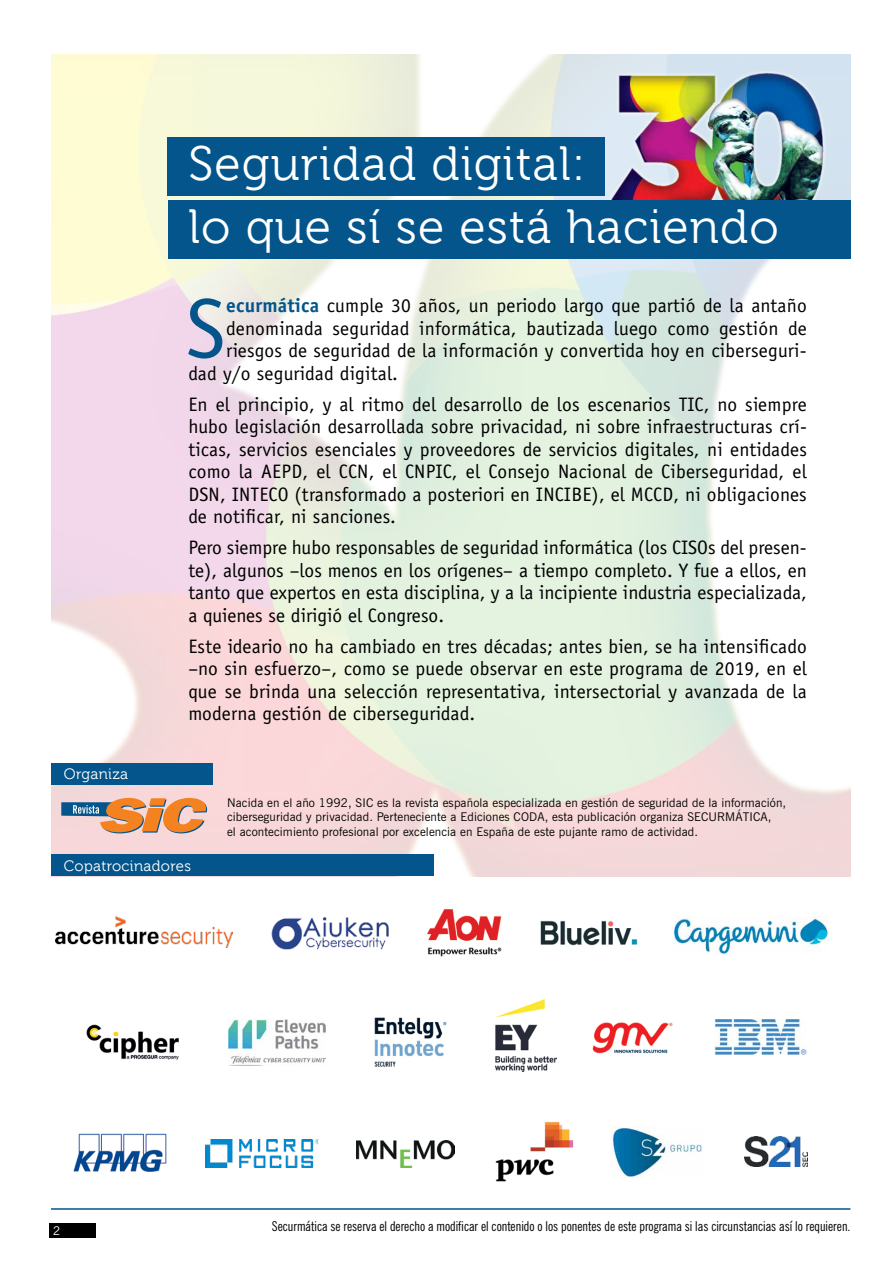
<style>
.page{position:relative;width:893px;height:1263px;background:#fff}
.page>*{position:absolute;margin:0;border:0;box-sizing:border-box;transform-origin:0 0}
.t1{font:84.6px "Officina Sans";color:#03558b}
.t2{font:48px/63px "Museo For Dell";letter-spacing:.02em;color:#fff}
.t3{font:19.5px/22.5px "Officina Sans";letter-spacing:.01em;color:#000;text-align:justify}
.t4{font:15px "Museo For Dell";letter-spacing:.02em;color:#fff}
.t5{font:condensed 13.5px "News Gothic BT";color:#000}
.t6{font:12px/14.4px "News Gothic BT";letter-spacing:.01em;color:#000}
.t7{font:12px "News Gothic BT";color:#fff}
.s1{font-weight:700;color:#03558b}
</style>
<div class="page">
<hr style="left:892px;top:118px;width:1px;height:1085px;background:#fdc26c">
<img style="left:51px;top:54px;width:799px;height:822px">
<img style="left:605px;top:68px;width:223px;height:132px">
<div style="left:168px;top:137px;width:437px;height:58px;background:#03558b"></div>
<div style="left:168px;top:201px;width:682px;height:58px;background:#03558b"></div>
<div style="left:51px;top:855px;width:383px;height:21px;background:#03558b"></div>
<hr style="left:51px;top:1208px;width:799px;height:2px;background:#03558b">
<img style="left:271px;top:916px;width:118px;height:33px">
<img style="left:427px;top:908px;width:75px;height:49px">
<img style="left:540px;top:920px;width:98px;height:26px">
<img style="left:673px;top:917px;width:154px;height:37px">
<img style="left:495px;top:999px;width:61px;height:72px">
<img style="left:592px;top:1022px;width:81px;height:32px">
<img style="left:73px;top:1133px;width:94px;height:39px">
<img style="left:495px;top:1121px;width:79px;height:61px">
<img style="left:611px;top:1126px;width:91px;height:51px">
<img style="left:56px;top:917px;width:177px;height:31px">
<img style="left:205px;top:1140px;width:114px;height:27px">
<img style="left:357px;top:1140px;width:97px;height:27px">
<img style="left:714px;top:1020px;width:93px;height:35px">
<img style="left:744px;top:1137px;width:63px;height:29px">
<img style="left:228px;top:1019px;width:97px;height:47px">
<img style="left:374px;top:1017px;width:73px;height:50px">
<svg style="left:61px;top:798px;width:146px;height:35px;background:#cf9d7b"></svg>
<div style="left:51px;top:763px;width:162px;height:21px;background:#03558b"></div>
<div style="left:49px;top:1224px;width:47px;height:14px;background:#000"></div>
<img style="left:86px;top:1024px;width:93px;height:36px">
<h2 class="t2" style="left:188px;top:133px;width:592px">Seguridad digital:<br>lo que sí se está haciendo</h2>
<p class="t4" style="left:64px;top:766px;width:66px">Organiza</p>
<h1 class="t1" style="left:186px;top:279px;width:41px">S</h1>
<p class="t3" style="left:226px;top:295px;width:582px"><span class="s1">ecurmática</span> cumple 30 años, un periodo largo que partió de la antaño</p>
<p class="t3" style="left:226px;top:317px;width:582px">denominada seguridad informática, bautizada luego como gestión de</p>
<p class="t3" style="left:226px;top:340px;width:582px">riesgos de seguridad de la información y convertida hoy en ciberseguri-</p>
<p class="t3" style="left:188px;top:362px;width:211px">dad y/o seguridad digital.</p>
<p class="t3" style="left:188px;top:393px;width:620px">En el principio, y al ritmo del desarrollo de los escenarios TIC, no siempre hubo legislación desarrollada sobre privacidad, ni sobre infraestructuras crí&shy;ticas, servicios esenciales y proveedores de servicios digitales, ni entidades como la AEPD, el CCN, el CNPIC, el Consejo Nacional de Ciberseguridad, el DSN, INTECO (transformado a posteriori en INCIBE), el MCCD, ni obligaciones de notificar, ni sanciones.</p>
<p class="t3" style="left:188px;top:537px;width:620px">Pero siempre hubo responsables de seguridad informática (los CISOs del presen&shy;te), algunos –los menos en los orígenes– a tiempo completo. Y fue a ellos, en tanto que expertos en esta disciplina, y a la incipiente industria especializada, a quienes se dirigió el Congreso.</p>
<p class="t3" style="left:188px;top:635px;width:620px">Este ideario no ha cambiado en tres décadas; antes bien, se ha intensificado –no sin esfuerzo–, como se puede observar en este programa de 2019, en el que se brinda una selección representativa, intersectorial y avanzada de la moderna gestión de ciberseguridad.</p>
<p class="t6" style="left:227px;top:795px;width:560px">Nacida en el año 1992, SIC es la revista española especializada en gestión de seguridad de la información, ciberseguridad y privacidad. Perteneciente a Ediciones CODA, esta publicación organiza SECURMÁTICA,<br>el acontecimiento profesional por excelencia en España de este pujante ramo de actividad.</p>
<p class="t4" style="left:64px;top:858px;width:129px">Copatrocinadores</p>
<p class="t7" style="left:53px;top:1224px;width:9px">2</p>
<p class="t5" style="left:272px;top:1218px;width:580px">Securmática se reserva el derecho a modificar el contenido o los ponentes de este programa si las circunstancias así lo requieren.</p>
</div>
